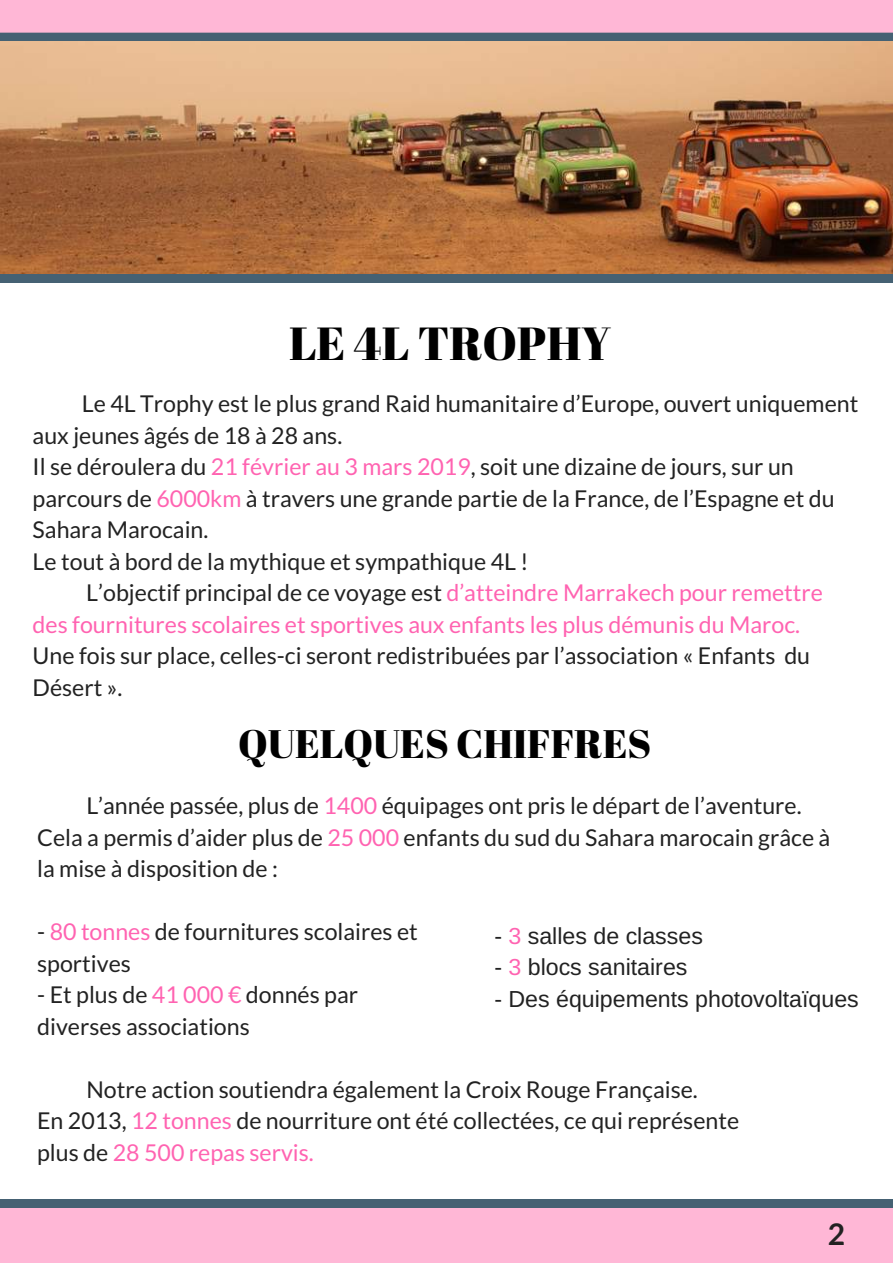
<style>
.page{position:relative;width:893px;height:1263px;background:#fff}
.page>*{position:absolute;margin:0;border:0;box-sizing:border-box;transform-origin:0 0}
.t1{font:46.35px "Abril Fatface";color:#000}
.t2{font:39.75px "Abril Fatface";color:#000}
.t3{font:700 29.85px "Lato";color:#222}
.t4{font:23.25px/31.5px "Lato";color:#222}
.t5{font:23.25px "Lato";color:#ff63b1}
.t6{font:23.25px "Arimo";color:#222}
.s1{color:#ff63b1}
</style>
<div class="page">
<img style="left:0;top:41px;width:893px;height:233px">
<div style="left:845px;top:32px;width:48px;height:9px;background:#456173"></div>
<div style="left:0;top:32px;width:314px;height:9px;background:#456173"></div>
<div style="left:313px;top:32px;width:337px;height:9px;background:#456173"></div>
<div style="left:650px;top:32px;width:196px;height:9px;background:#456173"></div>
<div style="left:0;top:274px;width:261px;height:9px;background:#456173"></div>
<div style="left:260px;top:274px;width:334px;height:9px;background:#456173"></div>
<div style="left:593px;top:274px;width:300px;height:9px;background:#456173"></div>
<div style="left:0;top:1207px;width:893px;height:56px;background:#ffb7d6"></div>
<div style="left:0;top:0;width:893px;height:33px;background:#ffb7d6"></div>
<div style="left:0;top:1199px;width:49px;height:8px;background:#456173"></div>
<div style="left:845px;top:1199px;width:48px;height:8px;background:#456173"></div>
<div style="left:48px;top:1199px;width:337px;height:8px;background:#456173"></div>
<div style="left:384px;top:1199px;width:337px;height:8px;background:#456173"></div>
<div style="left:720px;top:1199px;width:126px;height:8px;background:#456173"></div>
<h1 class="t1" style="left:289px;top:311px;width:324px">LE 4L TROPHY</h1>
<p class="t4" style="left:82px;top:387px;width:778px">Le 4L Trophy est le plus grand Raid humanitaire d’Europe, ouvert uniquement</p>
<p class="t4" style="left:33px;top:419px;width:311px">aux jeunes âgés de 18 à 28 ans.</p>
<p class="t4" style="left:33px;top:450px;width:763px">Il se déroulera du <span class="s1">21 février au 3 mars 2019</span>, soit une dizaine de jours, sur un</p>
<p class="t4" style="left:33px;top:482px;width:803px">parcours de <span class="s1">6000km</span> à travers une grande partie de la France, de l’Espagne et du</p>
<p class="t4" style="left:33px;top:513px;width:177px">Sahara Marocain.</p>
<p class="t4" style="left:33px;top:545px;width:497px">Le tout à bord de la mythique et sympathique 4L !</p>
<p class="t4" style="left:86px;top:577px;width:738px">L’objectif principal de ce voyage est <span class="s1">d’atteindre Marrakech pour remettre</span></p>
<p class="t5" style="left:33px;top:610px;width:769px">des fournitures scolaires et sportives aux enfants les plus démunis du Maroc.</p>
<p class="t4" style="left:33px;top:640px;width:779px">Une fois sur place, celles-ci seront redistribuées par l’association « Enfants du<br>Désert ».</p>
<h2 class="t2" style="left:238px;top:716px;width:415px">QUELQUES CHIFFRES</h2>
<p class="t4" style="left:37px;top:789px;width:795px;text-indent:49px">L’année passée, plus de <span class="s1">1400</span> équipages ont pris le départ de l’aventure.<br>Cela a permis d’aider plus de <span class="s1">25 000</span> enfants du sud du Sahara marocain grâce à la mise à disposition de :</p>
<p class="t4" style="left:37px;top:915px;width:382px">- <span class="s1">80 tonnes</span> de fournitures scolaires et sportives</p>
<p class="t4" style="left:37px;top:978px;width:322px">- Et plus de <span class="s1">41 000 €</span> donnés par diverses associations</p>
<p class="t6" style="left:494px;top:923px;width:210px">- <span class="s1">3</span> salles de classes</p>
<p class="t6" style="left:494px;top:954px;width:195px">- <span class="s1">3</span> blocs sanitaires</p>
<p class="t6" style="left:494px;top:986px;width:366px">- Des équipements photovoltaïques</p>
<p class="t4" style="left:37px;top:1073px;width:703px;text-indent:49px">Notre action soutiendra également la Croix Rouge Française.<br>En 2013, <span class="s1">12 tonnes</span> de nourriture ont été collectées, ce qui représente plus de <span class="s1">28 500 repas servis.</span></p>
<p class="t3" style="left:828px;top:1216px;width:19px">2</p>
</div>
